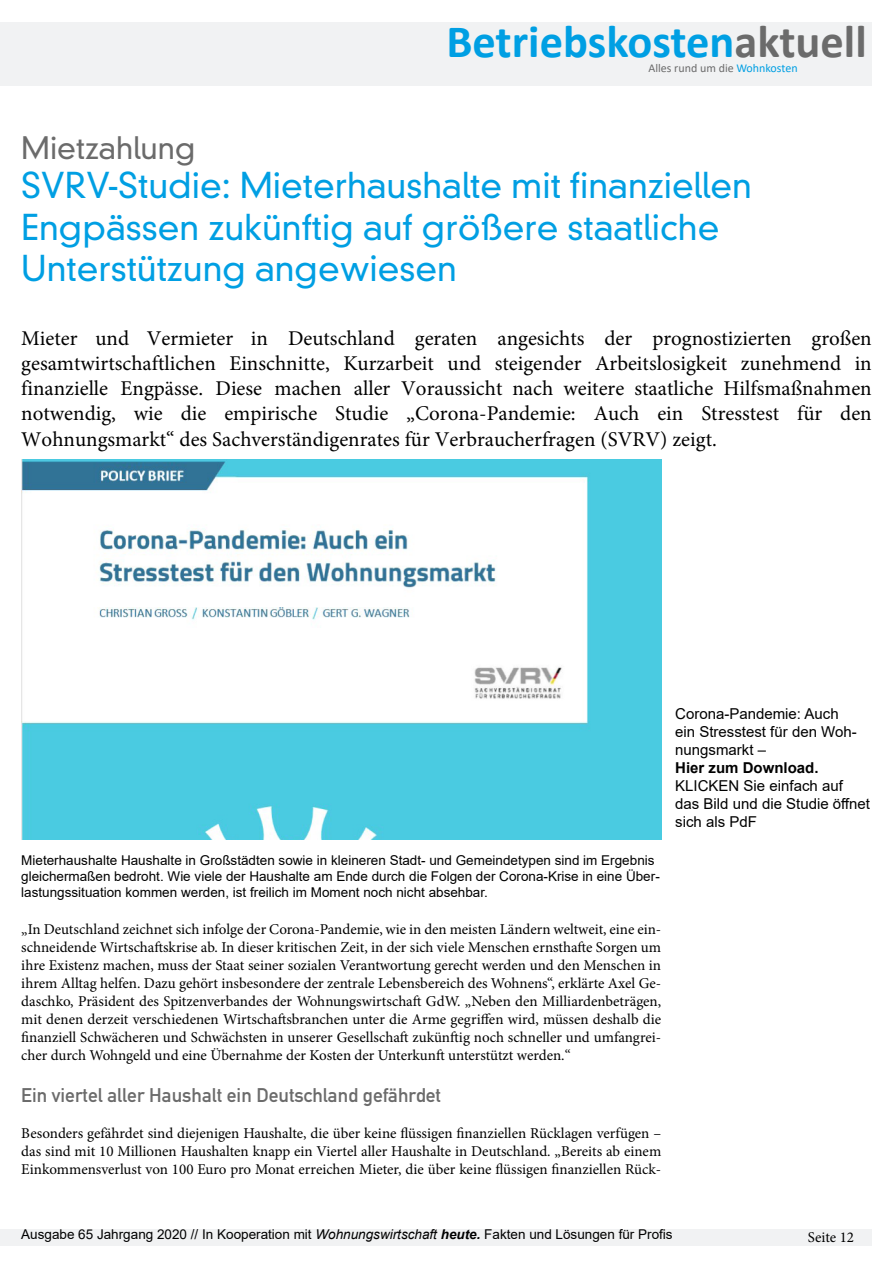
<style>
.page{position:relative;width:893px;height:1263px;background:#fff}
.page>*{position:absolute;margin:0;border:0;box-sizing:border-box;transform-origin:0 0}
.t1{font:700 46.5px "Calibri";color:#009fe3}
.t2{font:300 34.5px/41.4px "DIN Neuzeit Grotesk Std";color:#009fe3}
.t3{font:300 30px "DIN Neuzeit Grotesk Std";color:#6b6b6b}
.t4{font:21px/25.2px "Minion Pro";color:#000;text-align:justify}
.t5{font:19.5px "DIN Mittelschrift Std";color:#6b6b6b}
.t6{font:15px/18px "Minion Pro";color:#000;text-align:justify}
.t7{font:15px/18px "Arial";color:#000}
.t8{font:700 15px "Arial";color:#000}
.t9{font:13.5px/16.2px "Arial";color:#000}
.t10{font:12px "Calibri";color:#6b6b6b}
.s1{color:#6b6b6b}
.s2{color:#009fe3}
.s3{font-style:italic}
.s4{font-weight:700;font-style:italic}
</style>
<div class="page">
<div style="left:0;top:1229px;width:872px;height:17px;background:#f1f2f3"></div>
<div style="left:0;top:22px;width:872px;height:64px;background:#f1f2f3"></div>
<img style="left:21px;top:459px;width:640px;height:381px">
<h1 class="t1" style="left:446px;top:8px;width:422px">Betriebskosten<span class="s1">aktuell</span></h1>
<p class="t10" style="left:648px;top:59px;width:151px">Alles rund um die <span class="s2">Wohnkosten</span></p>
<h3 class="t3" style="left:21px;top:130px;width:176px">Mietzahlung</h3>
<h2 class="t2" style="left:21px;top:165px;width:732px">SVRV-Studie: Mieterhaushalte mit finanziellen<br>Engpässen zukünftig auf größere staatliche<br>Unterstützung angewiesen</h2>
<p class="t4" style="left:21px;top:326px;width:852px">Mieter und Vermieter in Deutschland geraten angesichts der prognostizierten großen gesamtwirtschaftlichen Einschnitte, Kurzarbeit und steigender Arbeitslosigkeit zunehmend in finanzielle Engpässe. Diese machen aller Voraussicht nach weitere staatliche Hilfsmaßnahmen notwendig, wie die empirische Studie „Corona-Pandemie: Auch ein Stresstest für den Wohnungsmarkt“ des Sachverständigenrates für Verbraucherfragen (SVRV) zeigt.</p>
<p class="t9" style="left:21px;top:852px;width:640px">Mieterhaushalte Haushalte in Großstädten sowie in kleineren Stadt- und Gemeindetypen sind im Ergebnis gleichermaßen bedroht. Wie viele der Haushalte am Ende durch die Folgen der Corona-Krise in eine Über&shy;lastungssituation kommen werden, ist freilich im Moment noch nicht absehbar.</p>
<p class="t6" style="left:21px;top:921px;width:641px">„In Deutschland zeichnet sich infolge der Corona-Pandemie, wie in den meisten Ländern weltweit, eine ein&shy;schneidende Wirtschaftskrise ab. In dieser kritischen Zeit, in der sich viele Menschen ernsthafte Sorgen um ihre Existenz machen, muss der Staat seiner sozialen Verantwortung gerecht werden und den Menschen in ihrem Alltag helfen. Dazu gehört insbesondere der zentrale Lebensbereich des Wohnens“, erklärte Axel Ge&shy;daschko, Präsident des Spitzenverbandes der Wohnungswirtschaft GdW. „Neben den Milliardenbeträgen, mit denen derzeit verschiedenen Wirtschaftsbranchen unter die Arme gegriffen wird, müssen deshalb die finanziell Schwächeren und Schwächsten in unserer Gesellschaft zukünftig noch schneller und umfangrei&shy;cher durch Wohngeld und eine Übernahme der Kosten der Unterkunft unterstützt werden.“</p>
<h3 class="t5" style="left:21px;top:1083px;width:421px">Ein viertel aller Haushalt ein Deutschland gefährdet</h3>
<p class="t6" style="left:21px;top:1124px;width:641px">Besonders gefährdet sind diejenigen Haushalte, die über keine flüssigen finanziellen Rücklagen verfügen – das sind mit 10 Millionen Haushalten knapp ein Viertel aller Haushalte in Deutschland. „Bereits ab einem Einkommensverlust von 100 Euro pro Monat erreichen Mieter, die über keine flüssigen finanziellen Rück-</p>
<p class="t7" style="left:675px;top:705px;width:183px">Corona-Pandemie: Auch ein Stresstest für den Woh&shy;nungsmarkt –</p>
<p class="t8" style="left:675px;top:757px;width:145px">Hier zum Download.</p>
<p class="t7" style="left:675px;top:777px;width:196px">KLICKEN Sie einfach auf das Bild und die Studie öffnet sich als PdF</p>
<p class="t9" style="left:21px;top:1226px;width:653px">Ausgabe 65 Jahrgang 2020 // In Kooperation mit <span class="s3">Wohnungswirtschaft</span> <span class="s4">heute.</span> Fakten und Lösungen für Profis</p>
<p class="t6" style="left:808px;top:1229px;width:48px">Seite 12</p>
</div>
